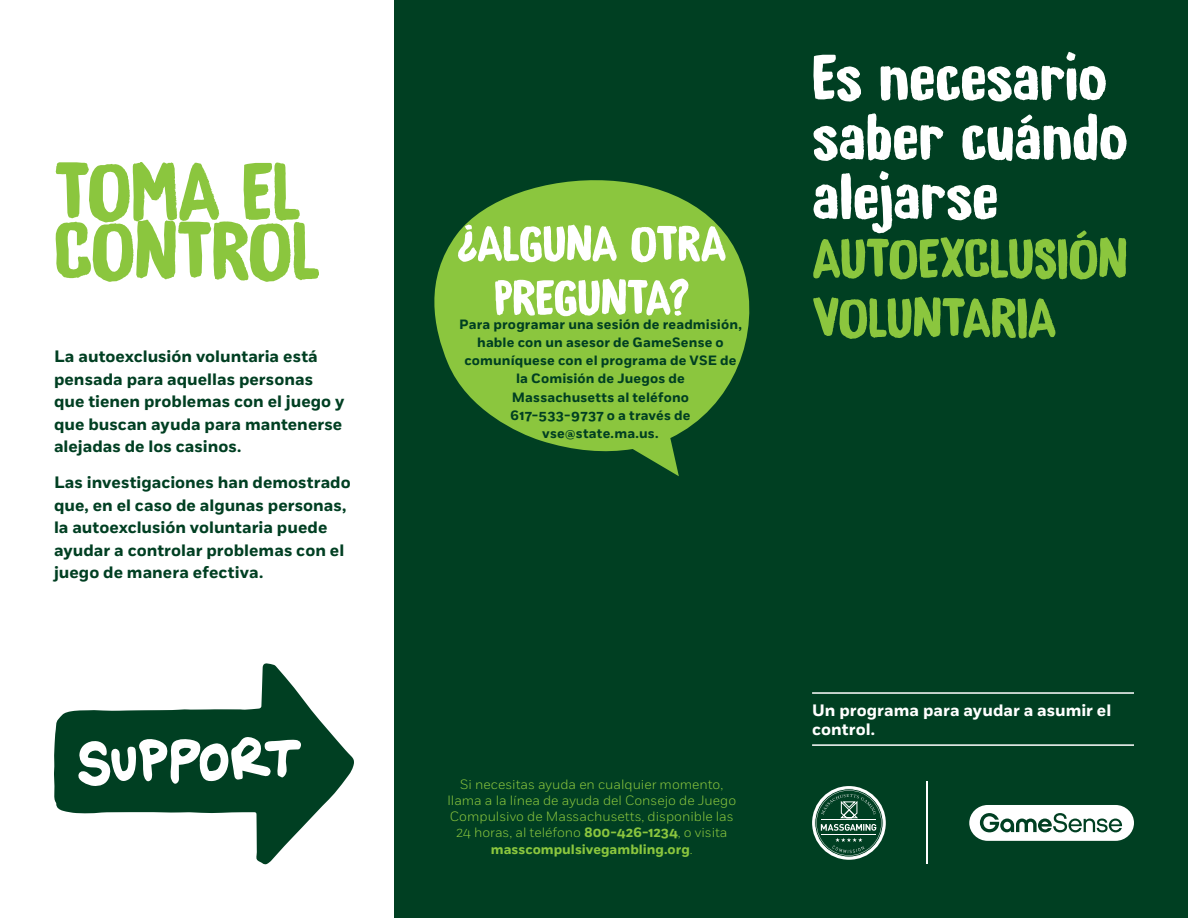
<style>
.page{position:relative;width:1188px;height:918px;background:#fff}
.page>*{position:absolute;margin:0;border:0;box-sizing:border-box;transform-origin:0 0}
.header_UC{font:84px/59.4px "Game Sense Hand";letter-spacing:-.015em;color:#8bc63e}
.header_LC{font:66px/59.4px "Game Sense Hand";letter-spacing:.005em;color:#fff}
.header_UC-2{font:57px "Game Sense Hand";letter-spacing:-.01em;color:#8bc63e}
.t1{font:51px/54px "Game Sense Hand";letter-spacing:-.01em;color:#fff;text-align:center}
.call_out__body{font:700 16.5px/22.5px "Fort";color:#003f22}
.t2{font:700 16.5px/19.8px "Fort";color:#fff}
.CTA{font:700 13.5px/18.1px "Fort";letter-spacing:.01em;color:#003f22;text-align:center}
.t3{font:300 13.5px/16.2px "Fort";color:#8bc63e;text-align:center}
.t4{font:700 13.5px/16.2px "Fort";color:#8bc63e;text-align:center}
.s1{font-weight:300}
</style>
<div class="page">
<div style="left:394px;top:0;width:794px;height:918px;background:#003f22"></div>
<hr style="left:812px;top:692px;width:322px;height:2px;background:#fff">
<hr style="left:812px;top:744px;width:322px;height:2px;background:#fff">
<svg style="left:969px;top:805px;width:165px;height:36px"></svg>
<hr style="left:926px;top:782px;width:2px;height:82px;background:#fff">
<svg style="left:812px;top:786px;width:74px;height:74px"></svg>
<svg style="left:434px;top:180px;width:316px;height:296px;fill:#8bc63e"></svg>
<svg style="left:54px;top:663px;width:300px;height:201px"></svg>
<p class="header_UC" style="left:54px;top:162px;width:268px">TOMA EL<br>CONTROL</p>
<p class="call_out__body" style="left:54px;top:346px;width:292px">La autoexclusión voluntaria está pensada para aquellas personas que tienen problemas con el juego y que buscan ayuda para mantenerse alejadas de los casinos.</p>
<p class="call_out__body" style="left:54px;top:472px;width:298px">Las investigaciones han demostrado que, en el caso de algunas personas, la autoexclusión voluntaria puede ayudar a controlar problemas con el juego de manera efectiva.</p>
<p class="t1" style="left:457px;top:217px;width:271px">¿ALGUNA OTRA<br>PREGUNTA?</p>
<p class="CTA" style="left:459px;top:315px;width:284px">Para programar una sesión de readmisión, hable con un asesor de GameSense o comuníquese con el programa de VSE de la Comisión de Juegos de<br>Massachusetts al teléfono<br>617-533-9737 o a través de vse@state.ma.us.</p>
<p class="header_LC" style="left:812px;top:48px;width:318px">Es necesario saber cuándo alejarse</p>
<p class="header_UC-2" style="left:812px;top:224px;width:317px">AUTOEXCLUSIÓN</p>
<p class="header_UC-2" style="left:812px;top:284px;width:246px">VOLUNTARIA</p>
<p class="t3" style="left:447px;top:776px;width:290px">Si necesitas ayuda en cualquier momento, llama a la línea de ayuda del Consejo de Juego<br>Compulsivo de Massachusetts, disponible las</p>
<p class="t4" style="left:456px;top:825px;width:273px"><span class="s1">24 horas, al teléfono</span> 800-426-1234<span class="s1">, o visita </span>masscompulsivegambling.org<span class="s1">.</span></p>
<p class="t2" style="left:812px;top:701px;width:301px">Un programa para ayudar a asumir el control.</p>
</div>
